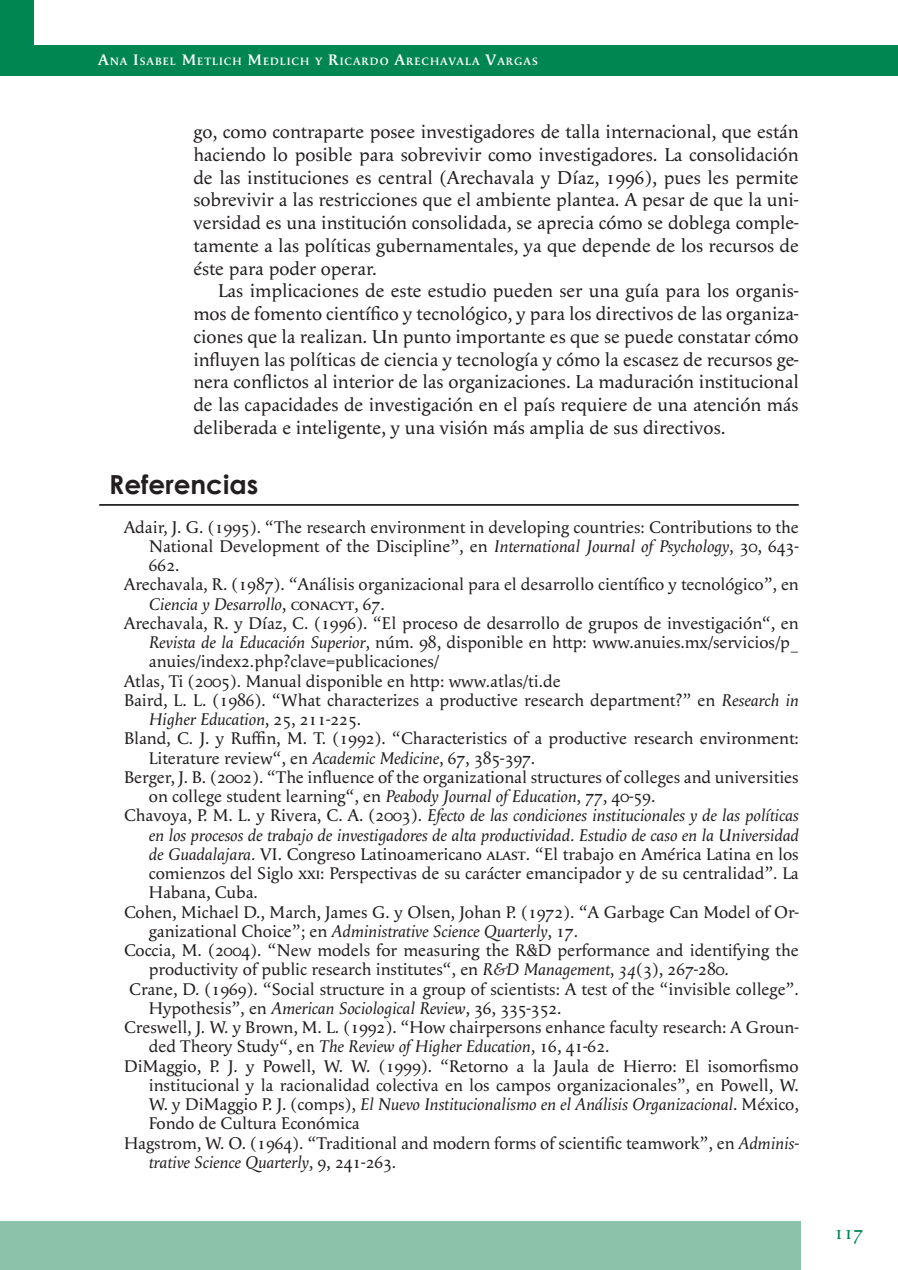
<style>
.page{position:relative;width:898px;height:1270px;background:#fff}
.page>*{position:absolute;margin:0;border:0;box-sizing:border-box;transform-origin:0 0}
.TITULO-IZQ{font:700 26.25px "Century Gothic";color:#231f20}
.t1{font:19.25px/22.8px "Apolline";color:#231f20;text-align:justify}
.t2{font:19.25px "Apolline";color:#008751}
.REFERENCIAS{font:17.5px/19.2px "Apolline";color:#231f20}
.t3{font:600 11.03px "Apolline";letter-spacing:.085em;color:#fff}
.s1{font-size:15.75px}
.s2{font-style:italic}
.s3{font-family:"Apolline Regular SC"}
</style>
<div class="page">
<div style="left:0;top:0;width:33px;height:75px;background:#008751"></div>
<hr style="left:99px;top:504px;width:700px;height:2px;background:#231f20">
<div style="left:0;top:1222px;width:801px;height:48px;background:#8dc2aa"></div>
<div style="left:33px;top:45px;width:865px;height:30px;background:#008751"></div>
<p class="t3" style="left:98px;top:55px;width:441px"><span class="s1">A</span>NA <span class="s1">I</span>SABEL <span class="s1">M</span>ETLICH <span class="s1">M</span>EDLICH Y <span class="s1">R</span>ICARDO <span class="s1">A</span>RECHAVALA <span class="s1">V</span>ARGAS</p>
<p class="t1" style="left:193px;top:120px;width:607px">go, como contraparte posee investigadores de talla internacional, que están haciendo lo posible para sobrevivir como investigadores. La consolidación de las instituciones es central (Arechavala y Díaz, 1996), pues les permite sobrevivir a las restricciones que el ambiente plantea. A pesar de que la uni&shy;versidad es una institución consolidada, se aprecia cómo se doblega comple&shy;tamente a las políticas gubernamentales, ya que depende de los recursos de éste para poder operar.</p>
<p class="t1" style="left:193px;top:280px;width:607px;text-indent:25px">Las implicaciones de este estudio pueden ser una guía para los organis&shy;mos de fomento científico y tecnológico, y para los directivos de las organiza&shy;ciones que la realizan. Un punto importante es que se puede constatar cómo influyen las políticas de ciencia y tecnología y cómo la escasez de recursos ge&shy;nera conflictos al interior de las organizaciones. La maduración institucional de las capacidades de investigación en el país requiere de una atención más deliberada e inteligente, y una visión más amplia de sus directivos.</p>
<p class="TITULO-IZQ" style="left:109px;top:468px;width:151px">Referencias</p>
<p class="REFERENCIAS" style="left:149px;top:517px;width:651px;text-align:justify;text-indent:-25px">Adair, J. G. (1995). “The research environment in developing countries: Contributions to the National Development of the Discipline”, en <span class="s2">International Journal of Psychology</span>, 30, 643- 662.</p>
<p class="REFERENCIAS" style="left:149px;top:575px;width:651px;text-indent:-25px">Arechavala, R. (1987). “Análisis organizacional para el desarrollo científico y tecnológico”, en<br><span class="s2">Ciencia y Desarrollo</span>, <span class="s3">conacyt</span>, 67.</p>
<p class="REFERENCIAS" style="left:149px;top:613px;width:651px;text-align:justify;text-indent:-25px">Arechavala, R. y Díaz, C. (1996). “El proceso de desarrollo de grupos de investigación“, en <span class="s2">Revista de la Educación Superior</span>, núm. 98, disponible en http: www.anuies.mx/servicios/p_ anuies/index2.php?clave=publicaciones/</p>
<p class="REFERENCIAS" style="left:124px;top:671px;width:438px">Atlas, Ti (2005). Manual disponible en http: www.atlas/ti.de</p>
<p class="REFERENCIAS" style="left:149px;top:690px;width:651px;text-indent:-25px">Baird, L. L. (1986). “What characterizes a productive research department?” en <span class="s2">Research in<br>Higher Education</span>, 25, 211-225.</p>
<p class="REFERENCIAS" style="left:149px;top:729px;width:651px;text-indent:-25px">Bland, C. J. y Ruffin, M. T. (1992). “Characteristics of a productive research environment:<br>Literature review“, en <span class="s2">Academic Medicine</span>, 67, 385-397.</p>
<p class="REFERENCIAS" style="left:149px;top:767px;width:651px;text-indent:-25px">Berger, J. B. (2002). “The influence of the organizational structures of colleges and universities on college student learning“, en <span class="s2">Peabody Journal of Education</span>, 77, 40-59.</p>
<p class="REFERENCIAS" style="left:149px;top:806px;width:651px;text-align:justify;text-indent:-25px">Chavoya, P. M. L. y Rivera, C. A. (2003). <span class="s2">Efecto de las condiciones institucionales y de las políticas en los procesos de trabajo de investigadores de alta productividad. Estudio de caso en la Universidad de Guadalajara.</span> VI. Congreso Latinoamericano <span class="s3">alast</span>. “El trabajo en América Latina en los comienzos del Siglo <span class="s3">xxi</span>: Perspectivas de su carácter emancipador y de su centralidad”. La Habana, Cuba.</p>
<p class="REFERENCIAS" style="left:149px;top:902px;width:651px;text-indent:-25px">Cohen, Michael D., March, James G. y Olsen, Johan P. (1972). “A Garbage Can Model of Or&shy;ganizational Choice”; en <span class="s2">Administrative Science Quarterly</span>, 17.</p>
<p class="REFERENCIAS" style="left:149px;top:941px;width:651px;text-indent:-25px">Coccia, M. (2004). “New models for measuring the R&amp;D performance and identifying the productivity of public research institutes“, en <span class="s2">R&amp;D Management</span>, <span class="s2">34</span>(3), 267-280.</p>
<p class="REFERENCIAS" style="left:149px;top:979px;width:651px;text-indent:-20px">Crane, D. (1969). “Social structure in a group of scientists: A test of the “invisible college”.<br>Hypothesis”, en <span class="s2">American Sociological Review</span>, 36, 335-352.</p>
<p class="REFERENCIAS" style="left:149px;top:1018px;width:651px;text-indent:-25px">Creswell, J. W. y Brown, M. L. (1992). “How chairpersons enhance faculty research: A Groun&shy;ded Theory Study“, en <span class="s2">The Review of Higher Education</span>, 16, 41-62.</p>
<p class="REFERENCIAS" style="left:149px;top:1056px;width:651px;text-align:justify;text-indent:-25px">DiMaggio, P. J. y Powell, W. W. (1999). “Retorno a la Jaula de Hierro: El isomorfismo institucional y la racionalidad colectiva en los campos organizacionales”, en Powell, W.<br>W. y DiMaggio P. J. (comps), <span class="s2">El Nuevo Institucionalismo en el Análisis Organizacional</span>. México, Fondo de Cultura Económica</p>
<p class="REFERENCIAS" style="left:149px;top:1133px;width:651px;text-indent:-25px">Hagstrom, W. O. (1964). “Traditional and modern forms of scientific teamwork”, en <span class="s2">Adminis&shy;trative Science Quarterly</span>, 9, 241-263.</p>
<p class="t2" style="left:834px;top:1221px;width:30px">117</p>
</div>
